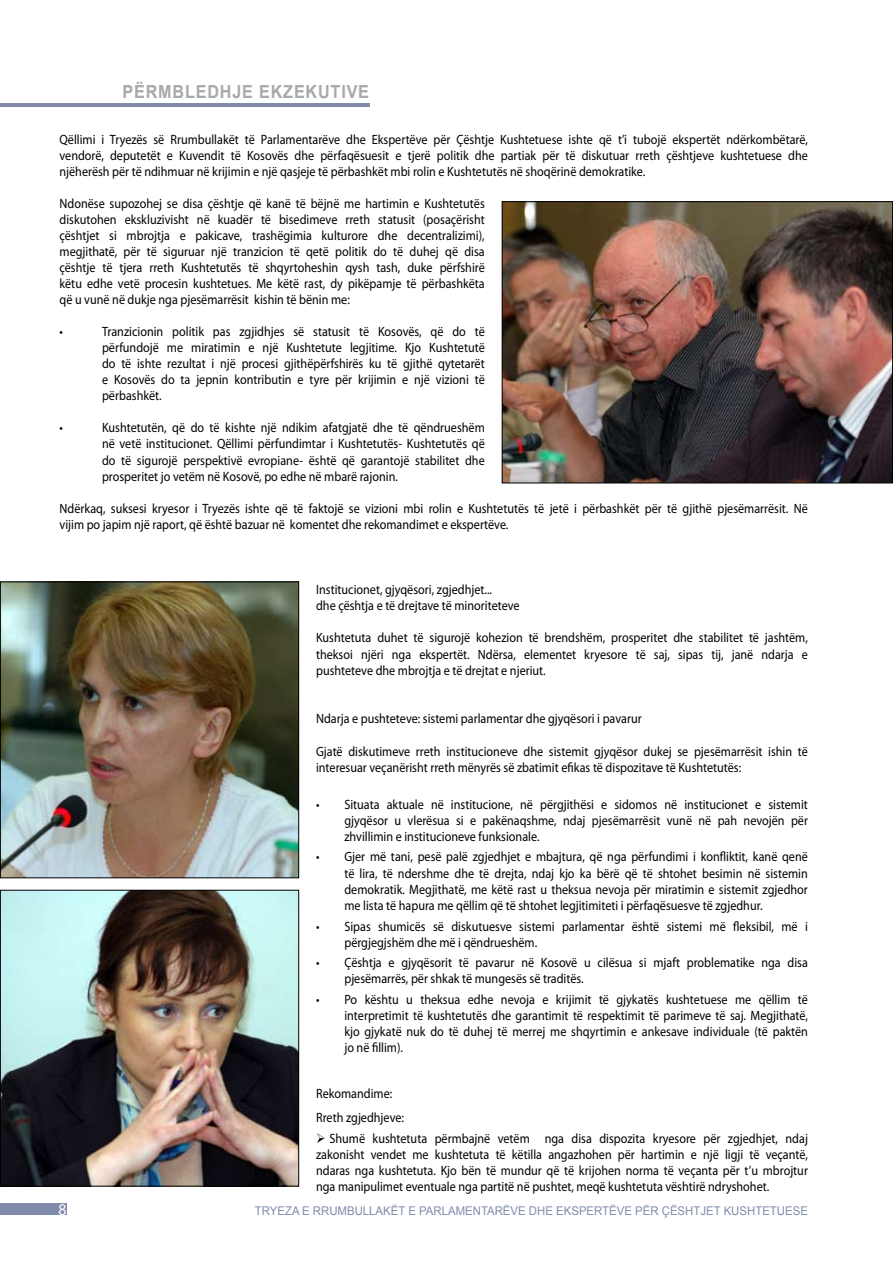
<style>
.page{position:relative;width:893px;height:1263px;background:#fff}
.page>*{position:absolute;margin:0;border:0;box-sizing:border-box;transform-origin:0 0}
.t1{font:700 18px "Arial";letter-spacing:.05em;color:#a7a9ac;scale:.9 1}
.t2{font:13.5px/16.2px "Myriad Pro";color:#000;text-align:justify;scale:.9 1}
.t3{font:12px "Arial";color:#818cab;scale:.95 1}
</style>
<div class="page">
<div style="left:0;top:1203px;width:66px;height:12px;background:#818cab"></div>
<hr style="left:0;top:104px;width:369px;height:3px;background:#818cab">
<img style="left:504px;top:203px;width:387px;height:278px">
<div style="left:502px;top:201px;width:391px;height:282px;border:1px solid #000"></div>
<img style="left:2px;top:892px;width:295px;height:292px">
<div style="left:0;top:890px;width:299px;height:296px;border:1px solid #000"></div>
<img style="left:2px;top:583px;width:295px;height:293px">
<div style="left:0;top:581px;width:299px;height:297px;border:1px solid #000"></div>
<h1 class="t1" style="left:123px;top:80px;width:275px">PËRMBLEDHJE EKZEKUTIVE</h1>
<p class="t2" style="left:60px;top:131px;width:833px">Qëllimi i Tryezës së Rrumbullakët të Parlamentarëve dhe Ekspertëve për Çështje Kushtetuese ishte që t’i tubojë ekspertët ndërkombëtarë, vendorë, deputetët e Kuvendit të Kosovës dhe përfaqësuesit e tjerë politik dhe partiak për të diskutuar rreth çështjeve kushtetuese dhe njëherësh për të ndihmuar në krijimin e një qasjeje të përbashkët mbi rolin e Kushtetutës në shoqërinë demokratike.</p>
<p class="t2" style="left:60px;top:195px;width:474px">Ndonëse supozohej se disa çështje që kanë të bëjnë me hartimin e Kushtetutës diskutohen ekskluzivisht në kuadër të bisedimeve rreth statusit (posaçërisht çështjet si mbrojtja e pakicave, trashëgimia kulturore dhe decentralizimi), megjithatë, për të siguruar një tranzicion të qetë politik do të duhej që disa çështje të tjera rreth Kushtetutës të shqyrtoheshin qysh tash, duke përfshirë këtu edhe vetë procesin kushtetues. Me këtë rast, dy pikëpamje të përbashkëta që u vunë në dukje nga pjesëmarrësit kishin të bënin me:</p>
<p class="t2" style="left:60px;top:323px;width:5px">•</p>
<p class="t2" style="left:102px;top:323px;width:427px">Tranzicionin politik pas zgjidhjes së statusit të Kosovës, që do të përfundojë me miratimin e një Kushtetute legjitime. Kjo Kushtetutë do të ishte rezultat i një procesi gjithëpërfshirës ku të gjithë qytetarët e Kosovës do ta jepnin kontributin e tyre për krijimin e një vizioni të përbashkët.</p>
<p class="t2" style="left:60px;top:420px;width:5px">•</p>
<p class="t2" style="left:102px;top:420px;width:427px">Kushtetutën, që do të kishte një ndikim afatgjatë dhe të qëndrueshëm në vetë institucionet. Qëllimi përfundimtar i Kushtetutës- Kushtetutës që do të sigurojë perspektivë evropiane- është që garantojë stabilitet dhe prosperitet jo vetëm në Kosovë, po edhe në mbarë rajonin.</p>
<p class="t2" style="left:60px;top:500px;width:833px">Ndërkaq, suksesi kryesor i Tryezës ishte që të faktojë se vizioni mbi rolin e Kushtetutës të jetë i përbashkët për të gjithë pjesëmarrësit. Në vijim po japim një raport, që është bazuar në komentet dhe rekomandimet e ekspertëve.</p>
<p class="t2" style="left:316px;top:581px;width:228px">Institucionet, gjyqësori, zgjedhjet...<br>dhe çështja e të drejtave të minoriteteve</p>
<p class="t2" style="left:316px;top:629px;width:548px">Kushtetuta duhet të sigurojë kohezion të brendshëm, prosperitet dhe stabilitet të jashtëm, theksoi njëri nga ekspertët. Ndërsa, elementet kryesore të saj, sipas tij, janë ndarja e pushteteve dhe mbrojtja e të drejtat e njeriut.</p>
<p class="t2" style="left:316px;top:710px;width:363px">Ndarja e pushteteve: sistemi parlamentar dhe gjyqësori i pavarur</p>
<p class="t2" style="left:316px;top:743px;width:548px">Gjatë diskutimeve rreth institucioneve dhe sistemit gjyqësor dukej se pjesëmarrësit ishin të interesuar veçanërisht rreth mënyrës së zbatimit efikas të dispozitave të Kushtetutës:</p>
<p class="t2" style="left:344px;top:796px;width:517px;text-indent:-28px">• Situata aktuale në institucione, në përgjithësi e sidomos në institucionet e sistemit gjyqësor u vlerësua si e pakënaqshme, ndaj pjesëmarrësit vunë në pah nevojën për zhvillimin e institucioneve funksionale.</p>
<p class="t2" style="left:344px;top:849px;width:516px;text-indent:-28px">• Gjer më tani, pesë palë zgjedhjet e mbajtura, që nga përfundimi i konfliktit, kanë qenë të lira, të ndershme dhe të drejta, ndaj kjo ka bërë që të shtohet besimin në sistemin demokratik. Megjithatë, me këtë rast u theksua nevoja për miratimin e sistemit zgjedhor me lista të hapura me qëllim që të shtohet legjitimiteti i përfaqësuesve të zgjedhur.</p>
<p class="t2" style="left:344px;top:918px;width:516px;text-indent:-28px">• Sipas shumicës së diskutuesve sistemi parlamentar është sistemi më fleksibil, më i përgjegjshëm dhe më i qëndrueshëm.</p>
<p class="t2" style="left:344px;top:954px;width:516px;text-indent:-28px">• Çështja e gjyqësorit të pavarur në Kosovë u cilësua si mjaft problematike nga disa pjesëmarrës, për shkak të mungesës së traditës.</p>
<p class="t2" style="left:344px;top:991px;width:517px;text-indent:-28px">• Po kështu u theksua edhe nevoja e krijimit të gjykatës kushtetuese me qëllim të interpretimit të kushtetutës dhe garantimit të respektimit të parimeve të saj. Megjithatë, kjo gjykatë nuk do të duhej të merrej me shqyrtimin e ankesave individuale (të paktën jo në fillim).</p>
<p class="t2" style="left:316px;top:1080px;width:99px;line-height:24.8px">Rekomandime:<br>Rreth zgjedhjeve:</p>
<p class="t2" style="left:316px;top:1130px;width:548px">➢ Shumë kushtetuta përmbajnë vetëm nga disa dispozita kryesore për zgjedhjet, ndaj zakonisht vendet me kushtetuta të këtilla angazhohen për hartimin e një ligji të veçantë, ndaras nga kushtetuta. Kjo bën të mundur që të krijohen norma të veçanta për t’u mbrojtur nga manipulimet eventuale nga partitë në pushtet, meqë kushtetuta vështirë ndryshohet.</p>
<p class="t3" style="left:255px;top:1203px;width:584px">TRYEZA E RRUMBULLAKËT E PARLAMENTARËVE DHE EKSPERTËVE PËR ÇËSHTJET KUSHTETUESE</p>
</div>
